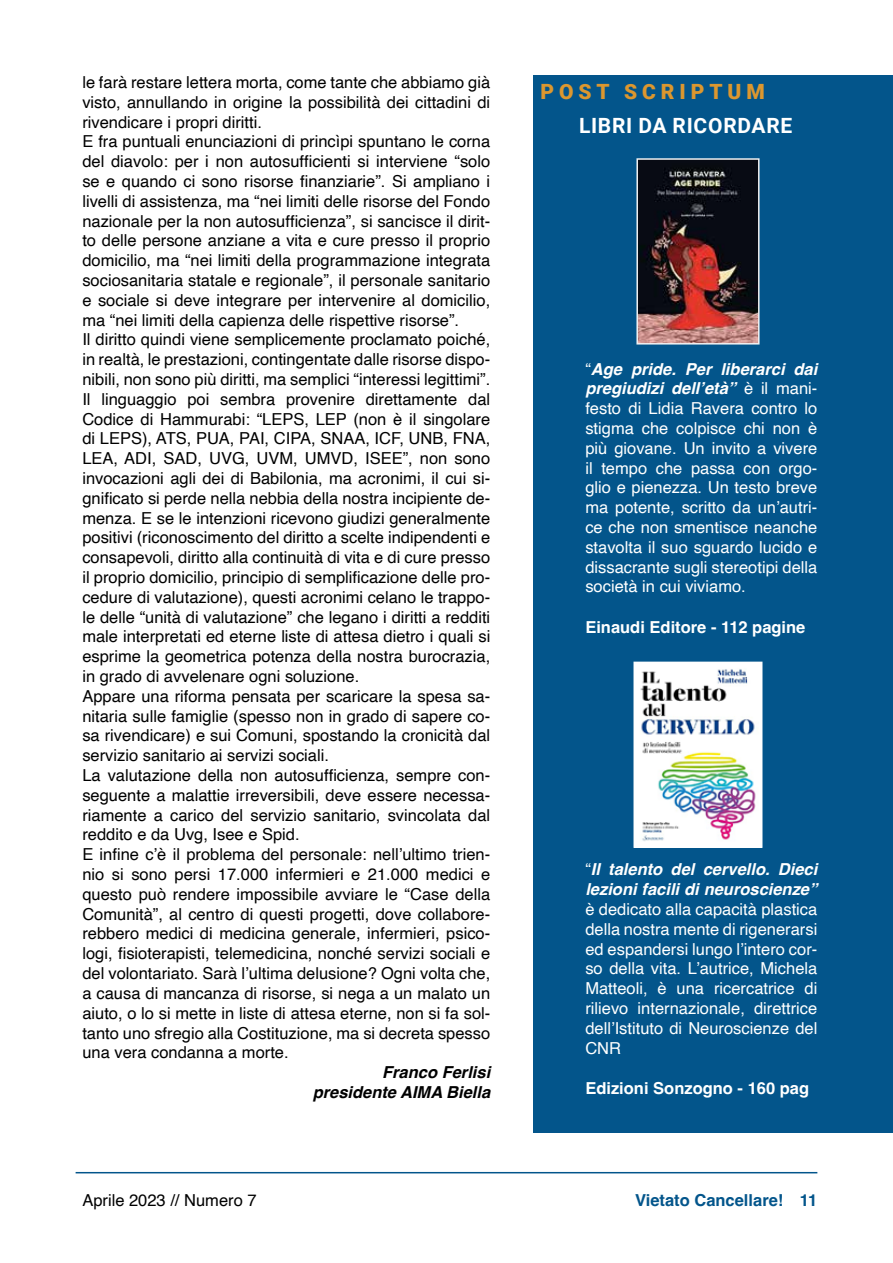
<style>
.page{position:relative;width:893px;height:1263px;background:#fff}
.page>*{position:absolute;margin:0;border:0;box-sizing:border-box;transform-origin:0 0}
.t1{font:700 21px "Roboto";letter-spacing:.035em;color:#fff}
.t2{font:900 21px "Roboto";letter-spacing:.235em;color:#dc972f}
.t3{font:16.5px/19.8px "Helvetica";color:#000}
.t4{font:16.5px/19.8px "Helvetica";color:#fff;text-align:justify}
.t5{font:italic 700 16.5px/19.8px "Helvetica";color:#fff}
.t6{font:700 16.5px "Helvetica";color:#fff}
.t7{font:italic 700 16.5px/19.8px "Helvetica";color:#000;text-align:right}
.t8{font:700 16.5px "Helvetica";color:#03558b}
.s1{font-weight:700;font-style:italic}
.s2{font-weight:400;font-style:normal}
</style>
<div class="page">
<hr style="left:76px;top:1172px;width:741px;height:1px;background:#03558b">
<div style="left:533px;top:76px;width:360px;height:1057px;background:#03558b"></div>
<img style="left:639px;top:161px;width:117px;height:181px">
<div style="left:636px;top:158px;width:123px;height:187px;border:2px solid #f1f1f2"></div>
<img style="left:636px;top:665px;width:123px;height:180px">
<div style="left:633px;top:662px;width:129px;height:186px;border:2px solid #fff"></div>
<p class="t3" style="left:82px;top:73px;width:409px">le farà restare lettera morta, come tante che abbiamo già visto, annullando in origine la possibilità dei cittadini di rivendicare i propri diritti.<br>E fra puntuali enunciazioni di princìpi spuntano le corna del diavolo: per i non autosufficienti si interviene “solo se e quando ci sono risorse finanziarie”. Si ampliano i livelli di assistenza, ma “nei limiti delle risorse del Fondo nazionale per la non autosufficienza”, si sancisce il dirit&shy;to delle persone anziane a vita e cure presso il proprio domicilio, ma “nei limiti della programmazione integrata sociosanitaria statale e regionale”, il personale sanitario e sociale si deve integrare per intervenire al domicilio, ma “nei limiti della capienza delle rispettive risorse”.<br>Il diritto quindi viene semplicemente proclamato poiché, in realtà, le prestazioni, contingentate dalle risorse dispo&shy;nibili, non sono più diritti, ma semplici “interessi legittimi”.<br>Il linguaggio poi sembra provenire direttamente dal Codice di Hammurabi: “LEPS, LEP (non è il singolare di LEPS), ATS, PUA, PAI, CIPA, SNAA, ICF, UNB, FNA, LEA, ADI, SAD, UVG, UVM, UMVD, ISEE”, non sono invocazioni agli dei di Babilonia, ma acronimi, il cui si&shy;gnificato si perde nella nebbia della nostra incipiente de&shy;menza. E se le intenzioni ricevono giudizi generalmente positivi (riconoscimento del diritto a scelte indipendenti e consapevoli, diritto alla continuità di vita e di cure presso il proprio domicilio, principio di semplificazione delle pro&shy;cedure di valutazione), questi acronimi celano le trappo&shy;le delle “unità di valutazione” che legano i diritti a redditi male interpretati ed eterne liste di attesa dietro i quali si esprime la geometrica potenza della nostra burocrazia, in grado di avvelenare ogni soluzione.<br>Appare una riforma pensata per scaricare la spesa sa&shy;nitaria sulle famiglie (spesso non in grado di sapere co&shy;sa rivendicare) e sui Comuni, spostando la cronicità dal servizio sanitario ai servizi sociali.<br>La valutazione della non autosufficienza, sempre con&shy;seguente a malattie irreversibili, deve essere necessa&shy;riamente a carico del servizio sanitario, svincolata dal reddito e da Uvg, Isee e Spid.<br>E infine c’è il problema del personale: nell’ultimo trien&shy;nio si sono persi 17.000 infermieri e 21.000 medici e questo può rendere impossibile avviare le “Case della Comunità”, al centro di questi progetti, dove collabore&shy;rebbero medici di medicina generale, infermieri, psico&shy;logi, fisioterapisti, telemedicina, nonché servizi sociali e del volontariato. Sarà l’ultima delusione? Ogni volta che, a causa di mancanza di risorse, si nega a un malato un aiuto, o lo si mette in liste di attesa eterne, non si fa sol&shy;tanto uno sfregio alla Costituzione, ma si decreta spesso una vera condanna a morte.</p>
<p class="t7" style="left:313px;top:1064px;width:179px">Franco Ferlisi presidente AIMA Biella</p>
<p class="t2" style="left:540px;top:77px;width:226px">POST SCRIPTUM</p>
<p class="t1" style="left:579px;top:110px;width:215px">LIBRI DA RICORDARE</p>
<p class="t4" style="left:585px;top:359px;width:233px">“<span class="s1">Age pride. Per liberarci dai pregiudizi dell’età”</span> è il mani&shy;festo di Lidia Ravera contro lo stigma che colpisce chi non è più giovane. Un invito a vivere il tempo che passa con orgo&shy;glio e pienezza. Un testo breve ma potente, scritto da un’autri&shy;ce che non smentisce neanche stavolta il suo sguardo lucido e dissacrante sugli stereotipi della società in cui viviamo.</p>
<p class="t6" style="left:585px;top:617px;width:222px">Einaudi Editore - 112 pagine</p>
<p class="t5" style="left:585px;top:861px;width:233px"><span class="s2">“</span>Il talento del cervello. Dieci lezioni facili di neuroscienze”</p>
<p class="t4" style="left:585px;top:900px;width:233px">è dedicato alla capacità plastica della nostra mente di rigenerarsi ed espandersi lungo l’intero cor&shy;so della vita. L’autrice, Michela Matteoli, è una ricercatrice di rilievo internazionale, direttrice dell’Istituto di Neuroscienze del CNR</p>
<p class="t6" style="left:585px;top:1078px;width:225px">Edizioni Sonzogno - 160 pag</p>
<p class="t3" style="left:82px;top:1191px;width:176px">Aprile 2023 // Numero 7</p>
<p class="t8" style="left:635px;top:1190px;width:184px">Vietato Cancellare! 11</p>
</div>
